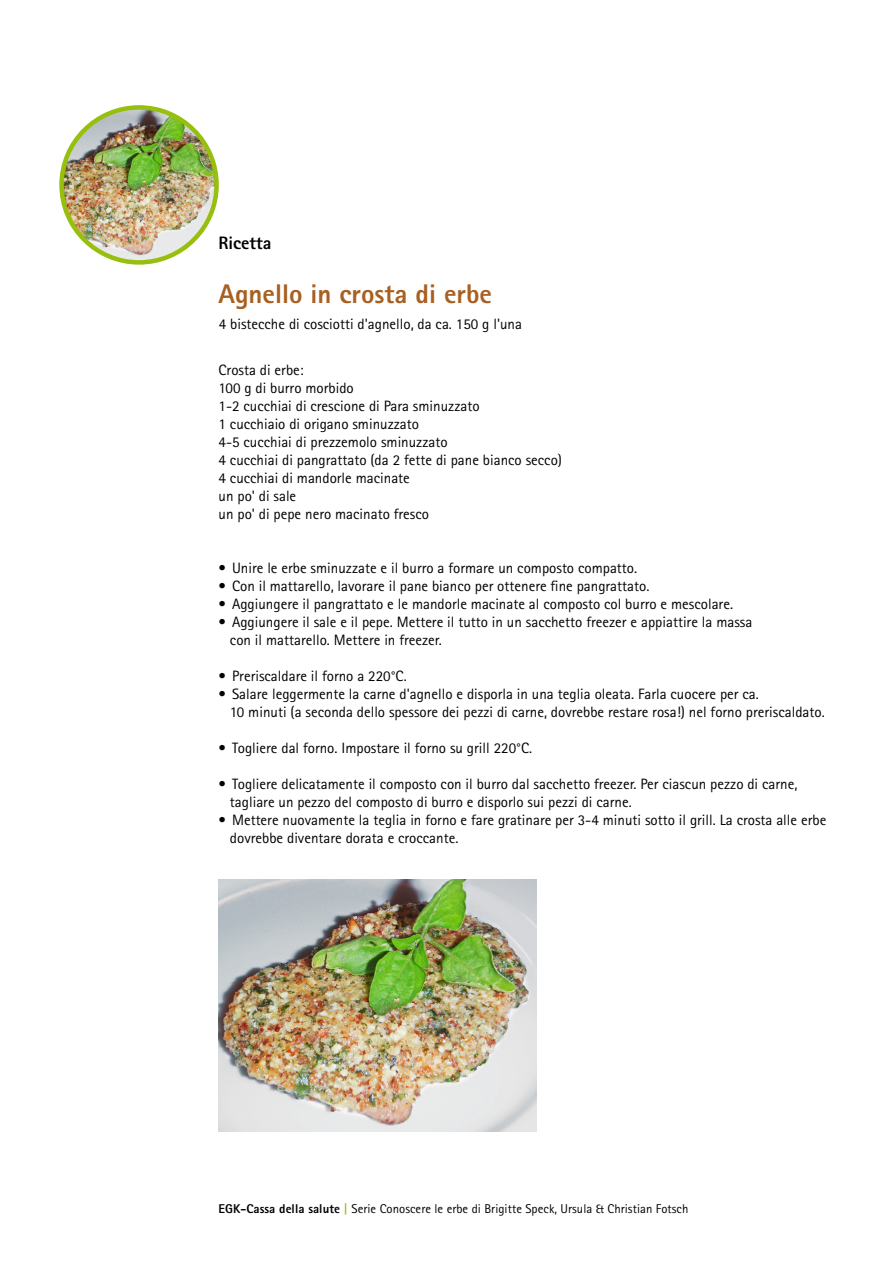
<style>
.page{position:relative;width:893px;height:1263px;background:#fff}
.page>*{position:absolute;margin:0;border:0;box-sizing:border-box;transform-origin:0 0}
.t1{font:800 27px "Rotis Sans Serif";color:#a85f20}
.t2{font:800 18px "Rotis Sans Serif";color:#000}
.t3{font:15px/18px "Rotis Sans Serif";color:#000}
.t4{font:12.75px "Rotis Sans Serif";letter-spacing:.005em;color:#000}
.s1{font-weight:800}
.s2{font-weight:800;color:#97bf0d}
</style>
<div class="page">
<img style="left:219px;top:879px;width:318px;height:252px">
<img style="left:62px;top:107px;width:155px;height:155px;border-radius:77px">
<div style="left:59px;top:105px;width:160px;height:160px;border:4px solid #97bf0d;border-radius:50%"></div>
<p class="t2" style="left:219px;top:232px;width:54px">Ricetta</p>
<h1 class="t1" style="left:219px;top:277px;width:275px">Agnello in crosta di erbe</h1>
<p class="t3" style="left:219px;top:314px;width:305px">4 bistecche di cosciotti d'agnello, da ca. 150 g l'una</p>
<p class="t3" style="left:219px;top:361px;width:345px">Crosta di erbe:<br>100 g di burro morbido<br>1-2 cucchiai di crescione di Para sminuzzato<br>1 cucchiaio di origano sminuzzato<br>4-5 cucchiai di prezzemolo sminuzzato<br>4 cucchiai di pangrattato (da 2 fette di pane bianco secco)<br>4 cucchiai di mandorle macinate<br>un po' di sale<br>un po' di pepe nero macinato fresco</p>
<p class="t3" style="left:219px;top:559px;width:420px">• Unire le erbe sminuzzate e il burro a formare un composto compatto.</p>
<p class="t3" style="left:219px;top:577px;width:432px">• Con il mattarello, lavorare il pane bianco per ottenere fine pangrattato.</p>
<p class="t3" style="left:219px;top:595px;width:516px">• Aggiungere il pangrattato e le mandorle macinate al composto col burro e mescolare.</p>
<p class="t3" style="left:230px;top:613px;width:524px;text-indent:-11px">• Aggiungere il sale e il pepe. Mettere il tutto in un sacchetto freezer e appiattire la massa con il mattarello. Mettere in freezer.</p>
<p class="t3" style="left:219px;top:667px;width:190px">• Preriscaldare il forno a 220°C.</p>
<p class="t3" style="left:230px;top:685px;width:596px;text-indent:-11px">• Salare leggermente la carne d'agnello e disporla in una teglia oleata. Farla cuocere per ca.<br>10 minuti (a seconda dello spessore dei pezzi di carne, dovrebbe restare rosa!) nel forno preriscaldato.</p>
<p class="t3" style="left:219px;top:739px;width:315px">• Togliere dal forno. Impostare il forno su grill 220°C.</p>
<p class="t3" style="left:230px;top:775px;width:569px;text-indent:-11px">• Togliere delicatamente il composto con il burro dal sacchetto freezer. Per ciascun pezzo di carne, tagliare un pezzo del composto di burro e disporlo sui pezzi di carne.</p>
<p class="t3" style="left:230px;top:811px;width:598px;text-indent:-11px">• Mettere nuovamente la teglia in forno e fare gratinare per 3-4 minuti sotto il grill. La crosta alle erbe dovrebbe diventare dorata e croccante.</p>
<p class="t4" style="left:219px;top:1201px;width:471px"><span class="s1">EGK-Cassa della salute</span> <span class="s2">|</span> Serie Conoscere le erbe di Brigitte Speck, Ursula &amp; Christian Fotsch</p>
</div>
